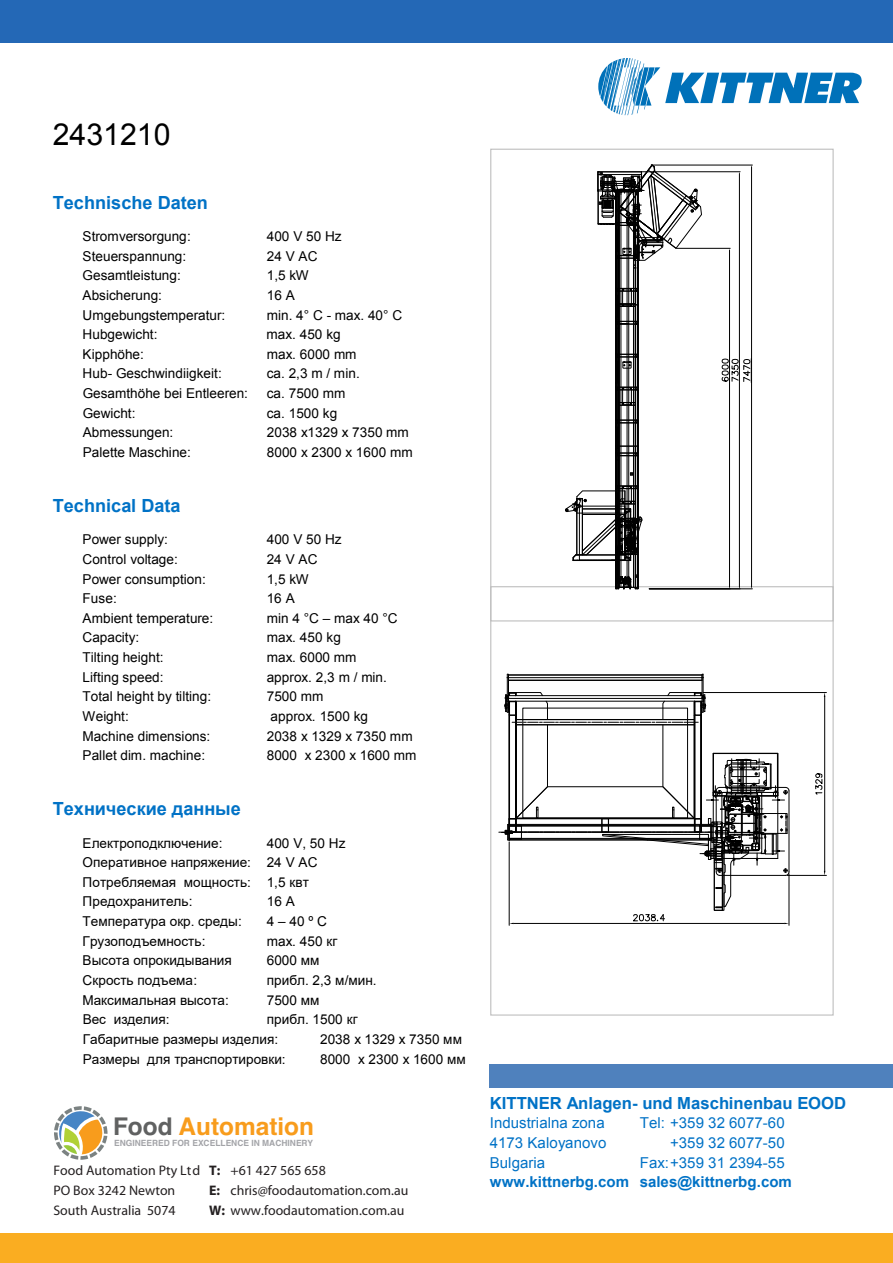
<style>
.page{position:relative;width:893px;height:1263px;background:#fff}
.page>*{position:absolute;margin:0;border:0;box-sizing:border-box;transform-origin:0 0}
.t1{font:30.3px "Arial";color:#000}
.t2{font:700 24.45px "Helvetica";color:#f89c1c}
.t3{font:700 18.15px "Arial";color:#0072c6}
.t4{font:700 18.15px "Arial";color:#0072c6}
.t5{font:700 16.65px "Arial";color:#0072c6}
.t6{font:15px "Arial";color:#0072c6}
.t7{font:700 15px/19.5px "Arial";color:#0072c6}
.t8{font:13.8px/20.1px "Myriad Pro";color:#231f20}
.t9{font:13.65px "Arial";letter-spacing:.005em;color:#000}
.t10{font:13.65px/19.6px "Arial";letter-spacing:.005em;color:#000}
.t11{font:700 8.55px "Helvetica";color:#a3a4a8}
.s1{font-style:inherit}
.s2{color:#606161}
.s3{font-weight:700}
.s4{font-weight:400}
</style>
<div class="page">
<div style="left:0;top:0;width:893px;height:43px;background:#2468b6"></div>
<svg style="left:598px;top:58px;width:263px;height:58px"></svg>
<div style="left:490px;top:1065px;width:403px;height:23px;background:#4f81bd"></div>
<div style="left:490px;top:149px;width:344px;height:472px;border:1px solid #bfbfbf"></div>
<hr style="left:509px;top:842px;width:1px;height:83px;background:#000">
<hr style="left:789px;top:874px;width:1px;height:51px;background:#000">
<hr style="left:824px;top:697px;width:1px;height:174px;background:#000">
<hr style="left:703px;top:692px;width:123px;height:1px;background:#000">
<hr style="left:787px;top:875px;width:39px;height:1px;background:#000">
<svg style="left:499px;top:674px;width:291px;height:250px"></svg>
<svg style="left:815px;top:773px;width:7px;height:22px"></svg>
<hr style="left:729px;top:250px;width:1px;height:337px;background:#000">
<hr style="left:677px;top:248px;width:53px;height:1px;background:#000">
<svg style="left:565px;top:165px;width:137px;height:425px"></svg>
<hr style="left:739px;top:174px;width:1px;height:413px;background:#000">
<hr style="left:642px;top:171px;width:98px;height:1px;background:#000">
<hr style="left:751px;top:167px;width:1px;height:420px;background:#000">
<hr style="left:649px;top:589px;width:103px;height:1px;background:#000">
<hr style="left:651px;top:165px;width:101px;height:1px;background:#000">
<svg style="left:722px;top:359px;width:29px;height:23px"></svg>
<svg style="left:54px;top:1106px;width:54px;height:54px"></svg>
<div style="left:0;top:1233px;width:893px;height:30px;background:#faad21"></div>
<p class="t1" style="left:53px;top:115px;width:119px">2431210</p>
<p class="t3" style="left:53px;top:190px;width:157px">Technische Daten</p>
<p class="t9" style="left:83px;top:227px;width:110px">Stromversorgung:</p>
<p class="t9" style="left:267px;top:227px;width:76px">400 V 50 Hz</p>
<p class="t9" style="left:83px;top:247px;width:105px">Steuerspannung:</p>
<p class="t9" style="left:267px;top:247px;width:52px">24 V AC</p>
<p class="t9" style="left:83px;top:266px;width:100px">Gesamtleistung:</p>
<p class="t9" style="left:267px;top:266px;width:43px">1,5 kW</p>
<p class="t9" style="left:83px;top:286px;width:81px">Absicherung:</p>
<p class="t9" style="left:267px;top:286px;width:30px">16 A</p>
<p class="t9" style="left:83px;top:306px;width:144px">Umgebungstemperatur:</p>
<p class="t9" style="left:267px;top:306px;width:137px">min. 4° C - max. 40° C</p>
<p class="t9" style="left:83px;top:325px;width:76px">Hubgewicht:</p>
<p class="t9" style="left:267px;top:325px;width:76px">max. 450 kg</p>
<p class="t9" style="left:83px;top:345px;width:63px">Kipphöhe:</p>
<p class="t9" style="left:267px;top:345px;width:91px">max. 6000 mm</p>
<p class="t9" style="left:83px;top:365px;width:141px">Hub- Geschwindiigkeit:</p>
<p class="t9" style="left:267px;top:365px;width:95px">ca. 2,3 m / min.</p>
<p class="t9" style="left:83px;top:384px;width:167px">Gesamthöhe bei Entleeren:</p>
<p class="t9" style="left:267px;top:384px;width:80px">ca. 7500 mm</p>
<p class="t9" style="left:83px;top:404px;width:54px">Gewicht:</p>
<p class="t9" style="left:267px;top:404px;width:72px">ca. 1500 kg</p>
<p class="t9" style="left:83px;top:424px;width:92px">Abmessungen:</p>
<p class="t9" style="left:267px;top:424px;width:144px">2038 x1329 x 7350 mm</p>
<p class="t9" style="left:83px;top:443px;width:110px">Palette Maschine:</p>
<p class="t9" style="left:267px;top:443px;width:147px">8000 <span class="s1">х</span> 2300 <span class="s1">х</span> 1600 mm</p>
<p class="t3" style="left:53px;top:494px;width:129px">Technical Data</p>
<p class="t9" style="left:83px;top:530px;width:87px">Power supply:</p>
<p class="t9" style="left:267px;top:530px;width:76px">400 V 50 Hz</p>
<p class="t9" style="left:83px;top:550px;width:97px">Control voltage:</p>
<p class="t9" style="left:267px;top:550px;width:52px">24 V AC</p>
<p class="t9" style="left:83px;top:570px;width:125px">Power consumption:</p>
<p class="t9" style="left:267px;top:570px;width:44px">1,5 kW</p>
<p class="t9" style="left:83px;top:589px;width:36px">Fuse:</p>
<p class="t9" style="left:267px;top:589px;width:30px">16 A</p>
<p class="t9" style="left:83px;top:609px;width:132px">Ambient temperature:</p>
<p class="t9" style="left:267px;top:609px;width:132px">min 4 °C <span class="s1">–</span> max 40 °C</p>
<p class="t9" style="left:83px;top:629px;width:58px">Capacity:</p>
<p class="t9" style="left:267px;top:629px;width:76px">max. 450 kg</p>
<p class="t9" style="left:83px;top:648px;width:82px">Tilting height:</p>
<p class="t9" style="left:267px;top:648px;width:91px">max. 6000 mm</p>
<p class="t9" style="left:83px;top:668px;width:82px">Lifting speed:</p>
<p class="t9" style="left:267px;top:668px;width:122px">approx. 2,3 m / min.</p>
<p class="t9" style="left:83px;top:687px;width:130px">Total height by tilting:</p>
<p class="t9" style="left:267px;top:687px;width:58px">7500 mm</p>
<p class="t9" style="left:83px;top:707px;width:48px">Weight:</p>
<p class="t9" style="left:271px;top:707px;width:99px">approx. 1500 kg</p>
<p class="t9" style="left:83px;top:727px;width:129px">Machine dimensions:</p>
<p class="t9" style="left:267px;top:727px;width:147px">2038 x 1329 x 7350 mm</p>
<p class="t9" style="left:83px;top:746px;width:124px">Pallet dim. machine:</p>
<p class="t9" style="left:267px;top:746px;width:151px">8000 x 2300 x 1600 mm</p>
<p class="t4" style="left:53px;top:796px;width:190px">Технические данные</p>
<p class="t10" style="left:83px;top:833px;width:142px">Електроподключение<span class="s1">:</span></p>
<p class="t10" style="left:83px;top:833px;width:264px;text-indent:184px"><span class="s1">400 V, 50 Hz<br></span>Оперативное напряжение: <span class="s1">24 V AC<br></span>Потребляемая мощность: <span class="s1">1,5</span> квт<br>Предохранитель<span class="s1">:</span></p>
<p class="t9" style="left:267px;top:893px;width:30px">16 <span class="s1">А</span></p>
<p class="t10" style="left:83px;top:911px;width:161px">Температура окр. среды<span class="s1">:</span></p>
<p class="t9" style="left:267px;top:912px;width:62px">4 <span class="s1">–</span>40º<span class="s1">С</span></p>
<p class="t10" style="left:83px;top:931px;width:124px">Грузоподъемность<span class="s1">:</span></p>
<p class="t9" style="left:267px;top:932px;width:72px">max. 450 <span class="s1">кг</span></p>
<p class="t10" style="left:83px;top:950px;width:151px">Высота опрокидывания</p>
<p class="t9" style="left:267px;top:951px;width:54px">6000 <span class="s1">мм</span></p>
<p class="t10" style="left:83px;top:970px;width:116px">Скрость подъема<span class="s1">:</span></p>
<p class="t10" style="left:267px;top:970px;width:111px">прибл. <span class="s1">2,3</span> м<span class="s1">/</span>мин.</p>
<p class="t10" style="left:83px;top:990px;width:148px">Максимальная высота<span class="s1">:</span></p>
<p class="t9" style="left:267px;top:991px;width:54px">7500 <span class="s1">мм</span></p>
<p class="t10" style="left:83px;top:1009px;width:89px">Вес изделия:</p>
<p class="t10" style="left:83px;top:1009px;width:276px;text-indent:184px">прибл. <span class="s1">1500</span> кг<br>Габаритные размеры изделия<span class="s1">:</span></p>
<p class="t9" style="left:320px;top:1030px;width:143px">2038 x 1329 x 7350 <span class="s1">мм</span></p>
<p class="t10" style="left:83px;top:1049px;width:205px">Размеры для транспортировки:</p>
<p class="t9" style="left:320px;top:1050px;width:147px">8000 x 2300 x 1600 <span class="s1">мм</span></p>
<p class="t2" style="left:113px;top:1106px;width:203px"><span class="s2">Food</span> Automation</p>
<p class="t11" style="left:114px;top:1136px;width:200px">ENGINEERED FOR EXCELLENCE IN MACHINERY</p>
<p class="t8" style="left:209px;top:1160px;width:201px"><span class="s3">T:</span> +61 427 565 658<br><span class="s3">E:</span> chris@foodautomation.com.au<br><span class="s3">W:</span> www.foodautomation.com.au</p>
<p class="t8" style="left:53px;top:1160px;width:148px">Food Automation Pty Ltd<br>PO Box 3242 Newton<br>South Australia 5074</p>
<p class="t5" style="left:490px;top:1092px;width:358px">KITTNER Anlagen- und Maschinenbau EOOD</p>
<p class="t6" style="left:490px;top:1113px;width:116px">Industrialna zona</p>
<p class="t6" style="left:640px;top:1113px;width:146px">Tel: +359 32 6077-60</p>
<p class="t6" style="left:490px;top:1133px;width:118px">4173 Kaloyanovo</p>
<p class="t6" style="left:670px;top:1133px;width:116px">+359 32 6077-50</p>
<p class="t6" style="left:490px;top:1152px;width:57px">Bulgaria</p>
<p class="t7" style="left:490px;top:1153px;width:303px;text-indent:150px"><span class="s4">Fax:+359 31 2394-55 </span>www.kittnerbg.com sales@kittnerbg.com</p>
</div>
